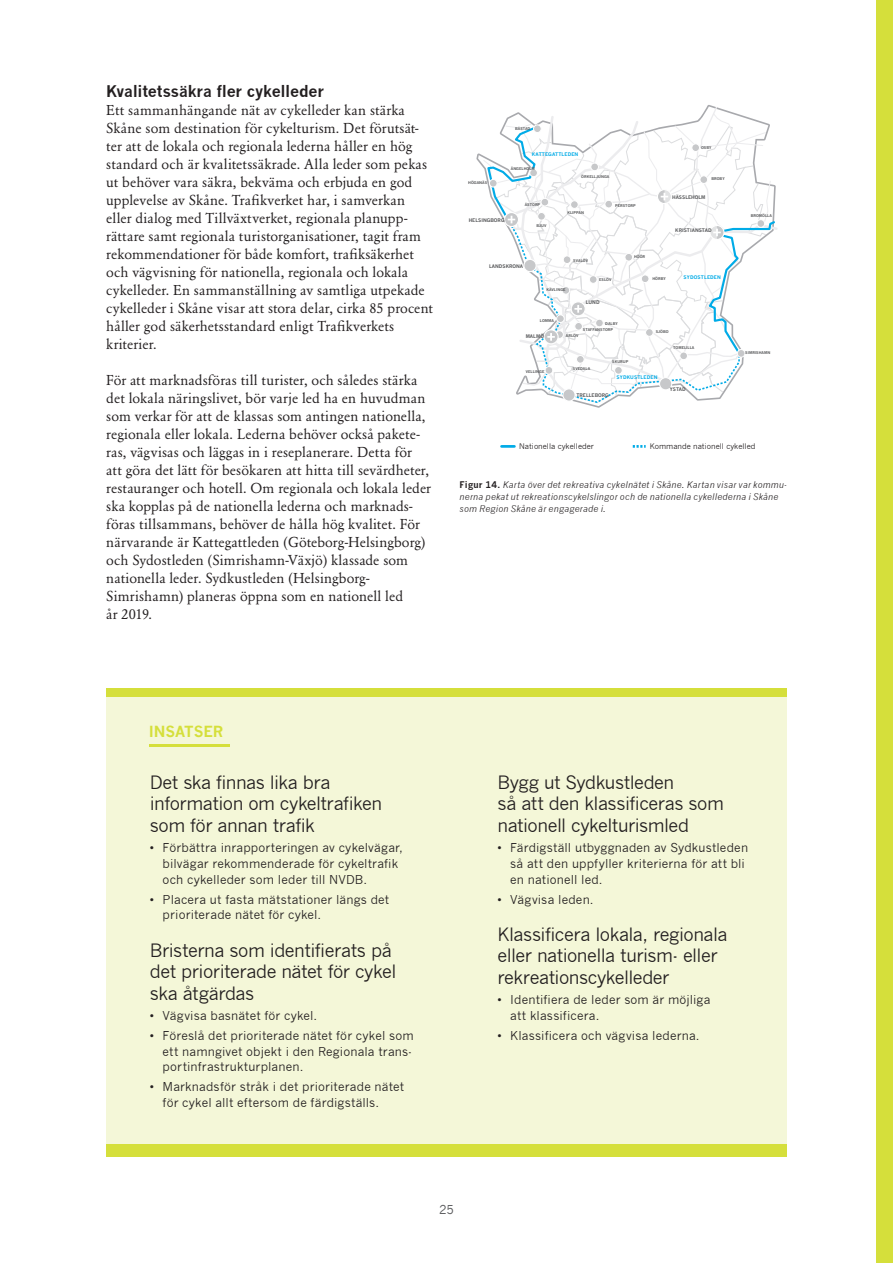
<style>
.page{position:relative;width:893px;height:1263px;background:#fff}
.page>*{position:absolute;margin:0;border:0;box-sizing:border-box;transform-origin:0 0}
.t1{font:18px/21.6px "News Gothic";letter-spacing:-.03em;color:#231f20}
.t2{font:700 15.75px "News Gothic";letter-spacing:-.015em;color:#231f20}
.t3{font:700 15px "News Gothic";letter-spacing:-.01em;color:#d5df3b}
.t4{font:14.25px/18px "Garamond BE";letter-spacing:.01em;color:#231f20}
.t5{font:12px/15.8px "News Gothic";letter-spacing:.01em;color:#231f20}
.t6{font:12px "News Gothic";color:#57585a}
.t7{font:italic 9px/12px "News Gothic";letter-spacing:.02em;color:#231f20}
.t8{font:7.5px "News Gothic";color:#231f20}
.t9{font:700 4.8px "News Gothic";color:#57585a}
.t10{font:700 4.8px "News Gothic";letter-spacing:.025em;color:#00abe7}
.t11{font:700 3.75px "News Gothic";color:#57585a}
.s1{font-weight:700;font-style:normal}
</style>
<div class="page">
<div style="left:876px;top:0;width:17px;height:1263px;background:#d5df3b"></div>
<div style="left:106px;top:692px;width:681px;height:458px;background:#f4f7d8"></div>
<div style="left:106px;top:1144px;width:681px;height:13px;background:#d5df3b"></div>
<hr style="left:149px;top:744px;width:81px;height:2px;background:#d5df3b">
<div style="left:106px;top:688px;width:681px;height:9px;background:#d5df3b"></div>
<svg style="left:483px;top:106px;width:295px;height:298px"></svg>
<div style="left:574px;top:322px;width:9px;height:9px;border:1px solid #fff;border-radius:50%"></div>
<svg style="left:501px;top:445px;width:13px;height:3px"></svg>
<svg style="left:633px;top:445px;width:13px;height:3px"></svg>
<p class="t2" style="left:106px;top:82px;width:219px">Kvalitetssäkra fler cykelleder</p>
<p class="t4" style="left:106px;top:101px;width:328px">Ett sammanhängande nät av cykelleder kan stärka Skåne som destination för cykelturism. Det förutsät&shy;ter att de lokala och regionala lederna håller en hög standard och är kvalitetssäkrade. Alla leder som pekas ut behöver vara säkra, bekväma och erbjuda en god upplevelse av Skåne. Trafikverket har, i samverkan eller dialog med Tillväxtverket, regionala planupp&shy;rättare samt regionala turistorganisationer, tagit fram rekommendationer för både komfort, trafiksäkerhet och vägvisning för nationella, regionala och lokala cykelleder. En sammanställning av samtliga utpekade cykelleder i Skåne visar att stora delar, cirka 85 procent håller god säkerhetsstandard enligt Trafikverkets kriterier.</p>
<p class="t4" style="left:106px;top:371px;width:326px">För att marknadsföras till turister, och således stärka det lokala näringslivet, bör varje led ha en huvudman som verkar för att de klassas som antingen nationella, regionala eller lokala. Lederna behöver också pakete&shy;ras, vägvisas och läggas in i reseplanerare. Detta för att göra det lätt för besökaren att hitta till sevärdheter, restauranger och hotell. Om regionala och lokala leder ska kopplas på de nationella lederna och marknads&shy;föras tillsammans, behöver de hålla hög kvalitet. För närvarande är Kattegattleden (Göteborg-Helsingborg) och Sydostleden (Simrishamn-Växjö) klassade som nationella leder. Sydkustleden (Helsingborg-Simrishamn) planeras öppna som en nationell led<br>år 2019.</p>
<p class="t11" style="left:515px;top:126px;width:17px">BÅSTAD</p>
<p class="t10" style="left:532px;top:151px;width:48px">KATTEGATTLEDEN</p>
<p class="t11" style="left:468px;top:181px;width:21px">HÖGANÄS</p>
<p class="t11" style="left:511px;top:166px;width:26px">ÄNGELHOLM</p>
<p class="t11" style="left:525px;top:202px;width:17px">ÅSTORP</p>
<p class="t9" style="left:469px;top:217px;width:37px">HELSINGBORG</p>
<p class="t11" style="left:536px;top:223px;width:12px">BJUV</p>
<p class="t9" style="left:489px;top:263px;width:36px">LANDSKRONA</p>
<p class="t11" style="left:581px;top:174px;width:30px">ÖRKELLJUNGA</p>
<p class="t11" style="left:567px;top:211px;width:18px">KLIPPAN</p>
<p class="t11" style="left:573px;top:258px;width:16px">SVALÖV</p>
<p class="t11" style="left:615px;top:203px;width:22px">PERSTORP</p>
<p class="t11" style="left:634px;top:255px;width:13px">HÖÖR</p>
<p class="t11" style="left:701px;top:145px;width:12px">OSBY</p>
<p class="t11" style="left:711px;top:177px;width:15px">BROBY</p>
<p class="t9" style="left:672px;top:194px;width:35px">HÄSSLEHOLM</p>
<p class="t9" style="left:675px;top:228px;width:38px">KRISTIANSTAD</p>
<p class="t11" style="left:546px;top:287px;width:21px">KÄVLINGE</p>
<p class="t11" style="left:540px;top:318px;width:16px">LOMMA</p>
<p class="t11" style="left:599px;top:277px;width:14px">ESLÖV</p>
<p class="t9" style="left:586px;top:300px;width:15px">LUND</p>
<p class="t11" style="left:605px;top:321px;width:14px">DALBY</p>
<p class="t11" style="left:583px;top:327px;width:32px">STAFFANSTORP</p>
<p class="t9" style="left:526px;top:334px;width:20px">MALMÖ</p>
<p class="t11" style="left:566px;top:333px;width:14px">ARLÖV</p>
<p class="t11" style="left:526px;top:369px;width:20px">VELLINGE</p>
<p class="t11" style="left:573px;top:367px;width:19px">SVEDALA</p>
<p class="t11" style="left:612px;top:360px;width:18px">SKURUP</p>
<p class="t11" style="left:652px;top:277px;width:15px">HÖRBY</p>
<p class="t10" style="left:684px;top:274px;width:39px">SYDOSTLEDEN</p>
<p class="t11" style="left:656px;top:330px;width:14px">SJÖBO</p>
<p class="t11" style="left:673px;top:345px;width:23px">TOMELILLA</p>
<p class="t9" style="left:576px;top:392px;width:34px">TRELLEBORG</p>
<p class="t10" style="left:617px;top:375px;width:42px">SYDKUSTLEDEN</p>
<p class="t9" style="left:670px;top:386px;width:17px">YSTAD</p>
<p class="t11" style="left:751px;top:213px;width:23px">BROMÖLLA</p>
<p class="t11" style="left:745px;top:351px;width:27px">SIMRISHAMN</p>
<p class="t8" style="left:519px;top:442px;width:76px">Nationella cykelleder</p>
<p class="t8" style="left:650px;top:442px;width:107px">Kommande nationell cykelled</p>
<p class="t7" style="left:460px;top:479px;width:329px"><span class="s1">Figur 14.</span> Karta över det rekreativa cykelnätet i Skåne. Kartan visar var kommu&shy;nerna pekat ut rekreationscykelslingor och de nationella cykellederna i Skåne som Region Skåne är engagerade i.</p>
<p class="t3" style="left:149px;top:722px;width:76px">INSATSER</p>
<p class="t1" style="left:150px;top:771px;width:234px">Det ska finnas lika bra information om cykeltrafiken som för annan trafik</p>
<p class="t5" style="left:163px;top:840px;width:242px;text-indent:-13px">• Förbättra inrapporteringen av cykelvägar, bilvägar rekommenderade för cykeltrafik och cykelleder som leder till NVDB.</p>
<p class="t5" style="left:163px;top:891px;width:228px;text-indent:-13px">• Placera ut fasta mätstationer längs det prioriterade nätet för cykel.</p>
<p class="t1" style="left:150px;top:939px;width:248px">Bristerna som identifierats på det prioriterade nätet för cykel ska åtgärdas</p>
<p class="t5" style="left:150px;top:1008px;width:169px">• Vägvisa basnätet för cykel.</p>
<p class="t5" style="left:163px;top:1028px;width:253px;text-indent:-13px">• Föreslå det prioriterade nätet för cykel som ett namngivet objekt i den Regionala trans&shy;portinfrastrukturplanen.</p>
<p class="t5" style="left:163px;top:1079px;width:243px;text-indent:-13px">• Marknadsför stråk i det prioriterade nätet för cykel allt eftersom de färdigställs.</p>
<p class="t1" style="left:497px;top:771px;width:228px">Bygg ut Sydkustleden<br>så att den klassificeras som nationell cykelturismled</p>
<p class="t5" style="left:510px;top:840px;width:239px;text-indent:-13px">• Färdigställ utbyggnaden av Sydkustleden så att den uppfyller kriterierna för att bli en nationell led.</p>
<p class="t5" style="left:497px;top:891px;width:98px">• Vägvisa leden.</p>
<p class="t1" style="left:497px;top:924px;width:232px">Klassificera lokala, regionala eller nationella turism- eller rekreationscykelleder</p>
<p class="t5" style="left:510px;top:992px;width:202px;text-indent:-13px">• Identifiera de leder som är möjliga att klassificera.</p>
<p class="t5" style="left:497px;top:1028px;width:204px">• Klassificera och vägvisa lederna.</p>
<p class="t6" style="left:439px;top:1203px;width:16px">25</p>
</div>
